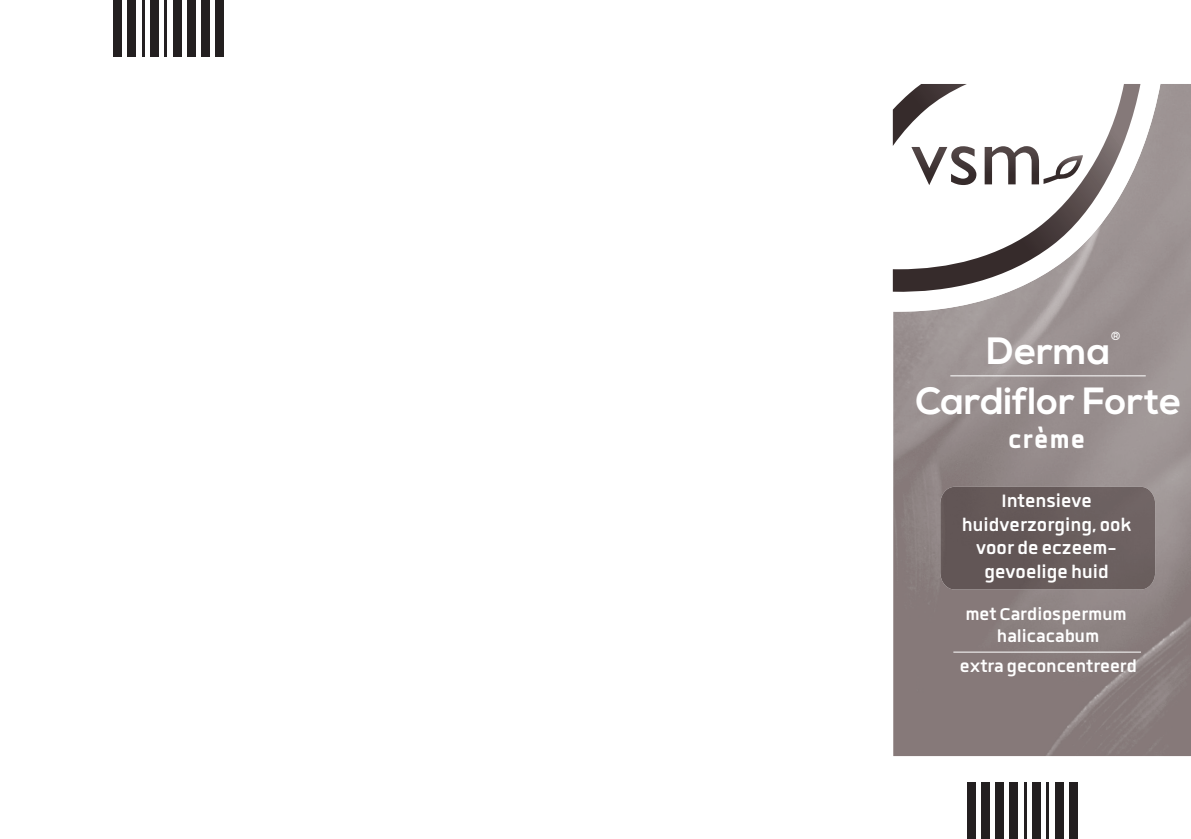
<style>
.page{position:relative;width:1191px;height:839px;background:#fff}
.page>*{position:absolute;margin:0;border:0;box-sizing:border-box;transform-origin:0 0}
.t1{font:700 38px "Nexa";color:#fff}
.t2{font:700 37.8px "Nexa";color:#fff}
.t3{font:800 34px "Quan";letter-spacing:.05em;color:#fff}
.t4{font:700 24.8px/23.6px "Quan";color:#fff;text-align:center}
.t5{font:700 23.6px/21.4px "Quan";color:#fff;text-align:center}
.t6{font:16.6px "Quan";color:#fff}
</style>
<div class="page">
<img style="left:893px;top:84px;width:298px;height:672px">
<svg style="left:893px;top:84px;width:274px;height:228px;fill:#9e9595"></svg>
<svg style="left:893px;top:84px;width:247px;height:209px"></svg>
<img style="left:940px;top:487px;width:215px;height:102px">
<hr style="left:950px;top:375px;width:195px;height:1px;background:#fff">
<hr style="left:953px;top:652px;width:188px;height:1px;background:#fff">
<div style="left:113px;top:0;width:9px;height:57px;background:#231f20"></div>
<div style="left:128px;top:0;width:8px;height:57px;background:#231f20"></div>
<hr style="left:142px;top:0;width:3px;height:57px;background:#231f20">
<div style="left:150px;top:0;width:9px;height:57px;background:#231f20"></div>
<hr style="left:164px;top:0;width:3px;height:57px;background:#231f20">
<div style="left:173px;top:0;width:8px;height:57px;background:#231f20"></div>
<div style="left:187px;top:0;width:9px;height:57px;background:#231f20"></div>
<div style="left:201px;top:0;width:9px;height:57px;background:#231f20"></div>
<div style="left:215px;top:0;width:9px;height:57px;background:#231f20"></div>
<div style="left:1069px;top:782px;width:8px;height:57px;background:#231f20"></div>
<div style="left:1055px;top:782px;width:8px;height:57px;background:#231f20"></div>
<hr style="left:1046px;top:782px;width:3px;height:57px;background:#231f20">
<div style="left:1032px;top:782px;width:8px;height:57px;background:#231f20"></div>
<hr style="left:1023px;top:782px;width:3px;height:57px;background:#231f20">
<div style="left:1009px;top:782px;width:9px;height:57px;background:#231f20"></div>
<div style="left:995px;top:782px;width:9px;height:57px;background:#231f20"></div>
<div style="left:981px;top:782px;width:8px;height:57px;background:#231f20"></div>
<div style="left:967px;top:782px;width:8px;height:57px;background:#231f20"></div>
<p class="t6" style="left:1110px;top:329px;width:12px">®</p>
<h1 class="t1" style="left:987px;top:328px;width:125px">Derma</h1>
<h2 class="t2" style="left:915px;top:380px;width:268px">Cardiflor Forte</h2>
<h3 class="t3" style="left:1008px;top:424px;width:78px">crème</h3>
<p class="t4" style="left:962px;top:489px;width:171px">Intensieve huidverzorging, ook voor de eczeem&shy;gevoelige huid</p>
<p class="t5" style="left:965px;top:603px;width:163px">met Cardiospermum halicacabum</p>
<p class="t5" style="left:960px;top:656px;width:179px">extra geconcentreerd</p>
</div>
